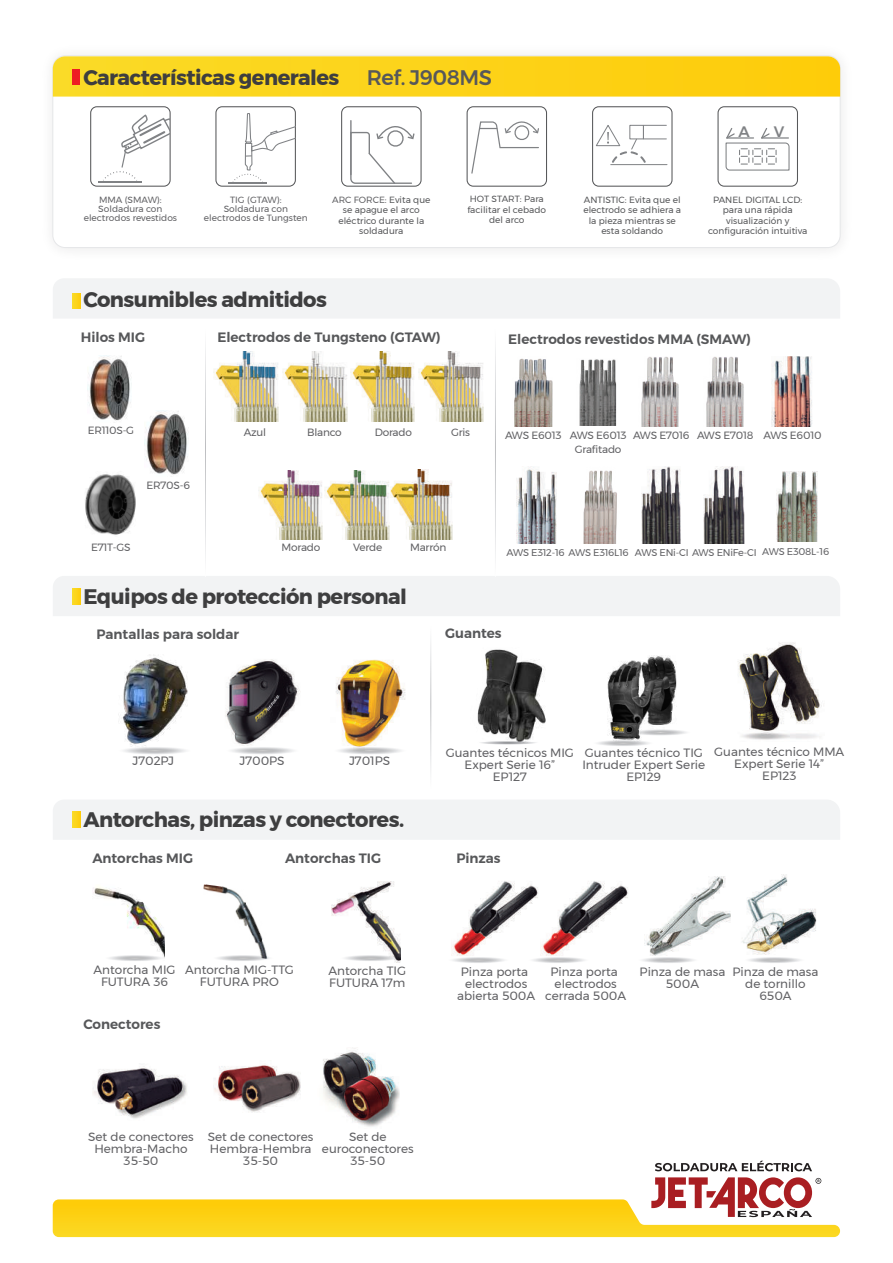
<style>
.page{position:relative;width:893px;height:1263px;background:#fff}
.page>*{position:absolute;margin:0;border:0;box-sizing:border-box;transform-origin:0 0}
.t1{font:700 21px "Montserrat";letter-spacing:-.025em;color:#3e3e3f}
.t2{font:500 21px "Montserrat";letter-spacing:-.025em;color:#57585a}
.t3{font:500 15.15px "Montserrat";color:#808285}
.t4{font:600 13.5px "Montserrat";color:#57585a}
.t5{font:12px/12px "Montserrat";color:#616164;text-align:center}
.t6{font:10.5px/13.6px "Montserrat";letter-spacing:-.02em;color:#616164;text-align:center}
.t7{font:9.75px "Montserrat";letter-spacing:-.02em;color:#616164}
.t8{font:9px/10.2px "Montserrat";color:#57585a;text-align:center}
.t9{font:9px/9px "Montserrat";color:#616164;text-align:center}
.s1{color:#616164}
</style>
<div class="page">
<div style="left:53px;top:800px;width:787px;height:40px;background:#f2f3f4"></div>
<div style="left:53px;top:576px;width:787px;height:40px;background:#f2f3f4"></div>
<svg style="left:53px;top:56px;width:787px;height:41px;background:#fcd31d"></svg>
<div style="left:72px;top:69px;width:8px;height:16px;background:#ee1d23"></div>
<img style="left:93px;top:1066px;width:94px;height:53px">
<img style="left:214px;top:1065px;width:87px;height:47px">
<img style="left:323px;top:1048px;width:76px;height:79px">
<img style="left:451px;top:881px;width:87px;height:75px">
<img style="left:541px;top:881px;width:87px;height:75px">
<img style="left:644px;top:877px;width:86px;height:79px">
<div style="left:72px;top:812px;width:8px;height:15px;background:#fcd51c"></div>
<div style="left:53px;top:279px;width:787px;height:39px;background:#f2f3f4"></div>
<img style="left:214px;top:352px;width:64px;height:69px">
<img style="left:283px;top:352px;width:64px;height:69px">
<img style="left:350px;top:352px;width:65px;height:69px">
<img style="left:419px;top:352px;width:64px;height:69px">
<img style="left:325px;top:470px;width:128px;height:69px">
<img style="left:258px;top:470px;width:65px;height:69px">
<div style="left:72px;top:293px;width:8px;height:16px;background:#fcd51c"></div>
<hr style="left:205px;top:329px;width:1px;height:248px;background:#fff">
<hr style="left:495px;top:329px;width:1px;height:248px;background:#fff">
<img style="left:85px;top:474px;width:51px;height:61px">
<img style="left:87px;top:356px;width:45px;height:65px">
<img style="left:144px;top:410px;width:45px;height:65px">
<div style="left:215px;top:106px;width:81px;height:81px;border:1px solid #57585a;border-radius:6px"></div>
<hr style="left:229px;top:183px;width:38px;height:1px;background:#808285">
<svg style="left:231px;top:112px;width:65px;height:71px"></svg>
<div style="left:90px;top:106px;width:81px;height:81px;border:1px solid #57585a;border-radius:6px"></div>
<hr style="left:98px;top:181px;width:44px;height:2px;background:#808285">
<svg style="left:103px;top:114px;width:66px;height:67px"></svg>
<div style="left:341px;top:106px;width:81px;height:81px;border:1px solid #57585a;border-radius:6px"></div>
<svg style="left:350px;top:120px;width:65px;height:64px"></svg>
<div style="left:467px;top:106px;width:80px;height:81px;border:1px solid #57585a;border-radius:6px"></div>
<svg style="left:471px;top:121px;width:68px;height:53px"></svg>
<div style="left:592px;top:106px;width:80px;height:81px;border:1px solid #57585a;border-radius:6px"></div>
<div style="left:643px;top:125px;width:24px;height:14px;border:1px solid #808285"></div>
<hr style="left:611px;top:164px;width:56px;height:1px;background:#808285">
<svg style="left:596px;top:124px;width:50px;height:39px"></svg>
<div style="left:717px;top:106px;width:81px;height:81px;border:1px solid #57585a;border-radius:6px"></div>
<svg style="left:725px;top:128px;width:65px;height:43px"></svg>
<img style="left:742px;top:874px;width:75px;height:81px">
<div style="left:72px;top:588px;width:8px;height:16px;background:#fcd51c"></div>
<img style="left:225px;top:659px;width:75px;height:87px">
<img style="left:255px;top:696px;width:25px;height:26px">
<svg style="left:225px;top:746px;width:75px;height:9px"></svg>
<img style="left:336px;top:659px;width:69px;height:87px">
<svg style="left:332px;top:746px;width:75px;height:9px"></svg>
<img style="left:118px;top:655px;width:70px;height:92px">
<svg style="left:117px;top:746px;width:75px;height:9px"></svg>
<img style="left:738px;top:642px;width:84px;height:98px">
<img style="left:477px;top:649px;width:69px;height:91px">
<svg style="left:477px;top:740px;width:61px;height:4px"></svg>
<svg style="left:591px;top:739px;width:63px;height:7px"></svg>
<svg style="left:629px;top:728px;width:62px;height:8px"></svg>
<img style="left:601px;top:655px;width:80px;height:88px">
<svg style="left:447px;top:956px;width:62px;height:7px"></svg>
<svg style="left:527px;top:956px;width:63px;height:7px"></svg>
<svg style="left:636px;top:956px;width:63px;height:7px"></svg>
<svg style="left:743px;top:956px;width:62px;height:7px"></svg>
<img style="left:93px;top:887px;width:72px;height:69px">
<img style="left:203px;top:884px;width:64px;height:71px">
<img style="left:331px;top:882px;width:70px;height:81px">
<svg style="left:103px;top:954px;width:63px;height:7px"></svg>
<svg style="left:339px;top:954px;width:63px;height:7px"></svg>
<svg style="left:211px;top:954px;width:63px;height:7px"></svg>
<svg style="left:53px;top:1177px;width:787px;height:60px"></svg>
<svg style="left:655px;top:1161px;width:157px;height:10px"></svg>
<img style="left:514px;top:358px;width:39px;height:68px">
<img style="left:641px;top:357px;width:38px;height:69px">
<img style="left:706px;top:357px;width:38px;height:69px">
<img style="left:772px;top:356px;width:40px;height:70px">
<img style="left:777px;top:472px;width:40px;height:70px">
<img style="left:516px;top:467px;width:41px;height:77px">
<img style="left:583px;top:487px;width:34px;height:57px">
<img style="left:642px;top:467px;width:39px;height:77px">
<img style="left:703px;top:467px;width:42px;height:77px">
<img style="left:579px;top:359px;width:38px;height:128px">
<h1 class="t1" style="left:83px;top:60px;width:258px">Características generales</h1>
<h1 class="t2" style="left:367px;top:61px;width:126px">Ref. J908MS</h1>
<p class="t3" style="left:739px;top:120px;width:13px">A</p>
<p class="t3" style="left:774px;top:120px;width:12px">V</p>
<p class="t9" style="left:84px;top:195px;width:95px">MMA (SMAW):<br>Soldadura con electrodos revestidos</p>
<p class="t8" style="left:332px;top:195px;width:100px"><span class="s1">ARC FORCE:</span> Evita que se apague el arco eléctrico durante la soldadura</p>
<p class="t8" style="left:467px;top:194px;width:80px">HOT START: Para facilitar el cebado del arco</p>
<p class="t8" style="left:583px;top:195px;width:99px">ANTISTIC: Evita que el electrodo se adhiera a la pieza mientras se esta soldando</p>
<p class="t8" style="left:708px;top:195px;width:101px">PANEL DIGITAL LCD: para una rápida visualización y configuración intuitiva</p>
<p class="t9" style="left:204px;top:195px;width:105px">TIG (GTAW):<br>Soldadura con electrodos de Tungsten</p>
<h1 class="t1" style="left:83px;top:283px;width:245px">Consumibles admitidos</h1>
<p class="t4" style="left:81px;top:326px;width:66px">Hilos MIG</p>
<p class="t4" style="left:217px;top:326px;width:225px">Electrodos de Tungsteno (GTAW)</p>
<p class="t4" style="left:508px;top:328px;width:244px">Electrodos revestidos MMA (SMAW)</p>
<p class="t6" style="left:88px;top:424px;width:48px">ER110S-G</p>
<p class="t6" style="left:244px;top:425px;width:24px">Azul</p>
<p class="t6" style="left:307px;top:425px;width:36px">Blanco</p>
<p class="t6" style="left:375px;top:425px;width:39px">Dorado</p>
<p class="t6" style="left:451px;top:425px;width:20px">Gris</p>
<p class="t6" style="left:505px;top:429px;width:58px">AWS E6013</p>
<p class="t6" style="left:633px;top:429px;width:190px">AWS E7016 AWS E7018 AWS E6010</p>
<p class="t6" style="left:570px;top:429px;width:58px">AWS E6013<br>Grafitado</p>
<p class="t6" style="left:146px;top:478px;width:45px">ER70S-6</p>
<p class="t6" style="left:91px;top:540px;width:41px">E71T-GS</p>
<p class="t6" style="left:281px;top:540px;width:40px">Morado</p>
<p class="t6" style="left:353px;top:540px;width:31px">Verde</p>
<p class="t6" style="left:410px;top:540px;width:38px">Marrón</p>
<p class="t7" style="left:507px;top:545px;width:324px">AWS E312-16 AWS E316L16 AWS ENi-CI AWS ENiFe-CI AWS E308L-16</p>
<h1 class="t1" style="left:83px;top:580px;width:325px">Equipos de protección personal</h1>
<p class="t4" style="left:96px;top:624px;width:144px">Pantallas para soldar</p>
<p class="t4" style="left:445px;top:623px;width:58px">Guantes</p>
<p class="t5" style="left:132px;top:754px;width:43px">J702PJ</p>
<p class="t5" style="left:239px;top:754px;width:47px">J700PS</p>
<p class="t5" style="left:349px;top:754px;width:43px">J701PS</p>
<p class="t5" style="left:714px;top:745px;width:132px">Guantes técnico MMA<br>Expert Serie 14”<br>EP123</p>
<p class="t5" style="left:446px;top:747px;width:130px">Guantes técnicos MIG<br>Expert Serie 16”<br>EP127</p>
<p class="t5" style="left:582px;top:746px;width:124px">Guantes técnico TIG<br>Intruder Expert Serie<br>EP129</p>
<h1 class="t1" style="left:83px;top:803px;width:322px">Antorchas, pinzas y conectores.</h1>
<p class="t4" style="left:92px;top:847px;width:102px">Antorchas MIG</p>
<p class="t4" style="left:285px;top:847px;width:98px">Antorchas TIG</p>
<p class="t5" style="left:94px;top:963px;width:84px">Antorcha MIG<br>FUTURA 36</p>
<p class="t5" style="left:185px;top:963px;width:110px">Antorcha MIG-TTG<br>FUTURA PRO</p>
<p class="t5" style="left:328px;top:965px;width:79px;text-align:left">Antorcha TIG<br>FUTURA 17m</p>
<p class="t4" style="left:83px;top:1014px;width:79px">Conectores</p>
<p class="t5" style="left:88px;top:1130px;width:107px">Set de conectores<br>Hembra-Macho<br>35-50</p>
<p class="t5" style="left:208px;top:1130px;width:107px">Set de conectores<br>Hembra-Hembra<br>35-50</p>
<p class="t5" style="left:322px;top:1130px;width:93px">Set de euroconectores<br>35-50</p>
<p class="t4" style="left:456px;top:847px;width:46px">Pinzas</p>
<p class="t5" style="left:457px;top:966px;width:80px">Pinza porta electrodos abierta 500A</p>
<p class="t5" style="left:545px;top:966px;width:82px">Pinza porta electrodos cerrada 500A</p>
<p class="t5" style="left:640px;top:966px;width:87px">Pinza de masa<br>500A</p>
<p class="t5" style="left:733px;top:966px;width:87px">Pinza de masa de tornillo<br>650A</p>
</div>
